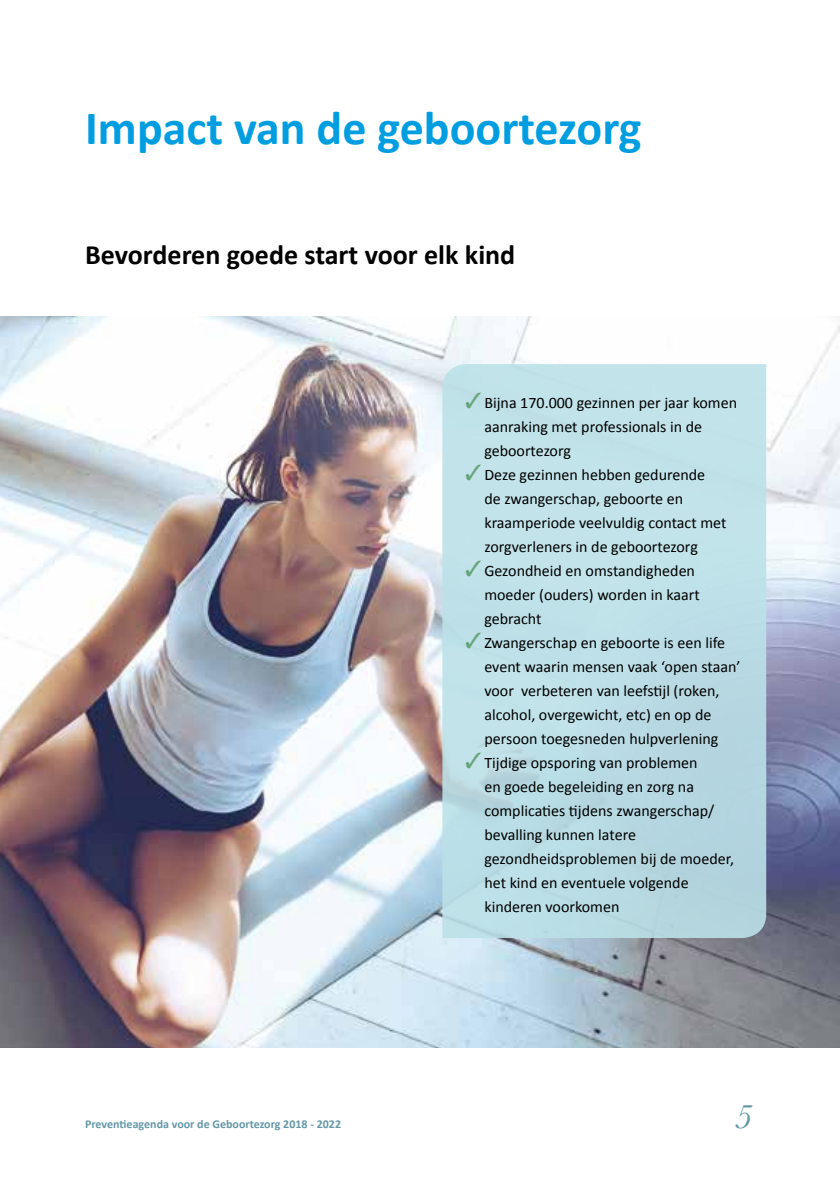
<style>
.page{position:relative;width:840px;height:1191px;background:#fff}
.page>*{position:absolute;margin:0;border:0;box-sizing:border-box;transform-origin:0 0}
.t1{font:700 48px "Calibri";color:#009ee0}
.t2{font:italic 35.4px "Baskerville";color:#6498a7}
.t3{font:700 28px "Calibri";color:#000}
.t4{font:16px/24px "Calibri";color:#000}
.t5{font:700 12px "Calibri";color:#6498a7}
.s1{color:#67a479}
</style>
<div class="page">
<img style="left:0;top:316px;width:839px;height:731px">
<svg style="left:442px;top:364px;width:323px;height:574px;background:#bcdee6"></svg>
<h1 class="t1" style="left:85px;top:97px;width:557px">Impact van de geboortezorg</h1>
<h3 class="t3" style="left:85px;top:237px;width:431px">Bevorderen goede start voor elk kind</h3>
<p class="t5" style="left:85px;top:1116px;width:257px">Preventieagenda voor de Geboortezorg 2018 - 2022</p>
<p class="t4" style="left:484px;top:391px;width:254px;text-indent:-19px"><span class="s1">✓</span> Bijna 170.000 gezinnen per jaar komen aanraking met professionals in de geboortezorg</p>
<p class="t4" style="left:484px;top:463px;width:243px;text-indent:-19px"><span class="s1">✓</span> Deze gezinnen hebben gedurende<br>de zwangerschap, geboorte en kraamperiode veelvuldig contact met zorgverleners in de geboortezorg</p>
<p class="t4" style="left:484px;top:559px;width:217px;text-indent:-19px"><span class="s1">✓</span> Gezondheid en omstandigheden moeder (ouders) worden in kaart gebracht</p>
<p class="t4" style="left:484px;top:631px;width:257px;text-indent:-19px"><span class="s1">✓</span> Zwangerschap en geboorte is een life event waarin mensen vaak ‘open staan’ voor verbeteren van leefstijl (roken, alcohol, overgewicht, etc) en op de persoon toegesneden hulpverlening</p>
<p class="t4" style="left:484px;top:751px;width:251px;text-indent:-19px"><span class="s1">✓</span> Tijdige opsporing van problemen<br>en goede begeleiding en zorg na complicaties tijdens zwangerschap/ bevalling kunnen latere gezondheidsproblemen bij de moeder, het kind en eventuele volgende kinderen voorkomen</p>
<h2 class="t2" style="left:734px;top:1093px;width:19px">5</h2>
</div>
